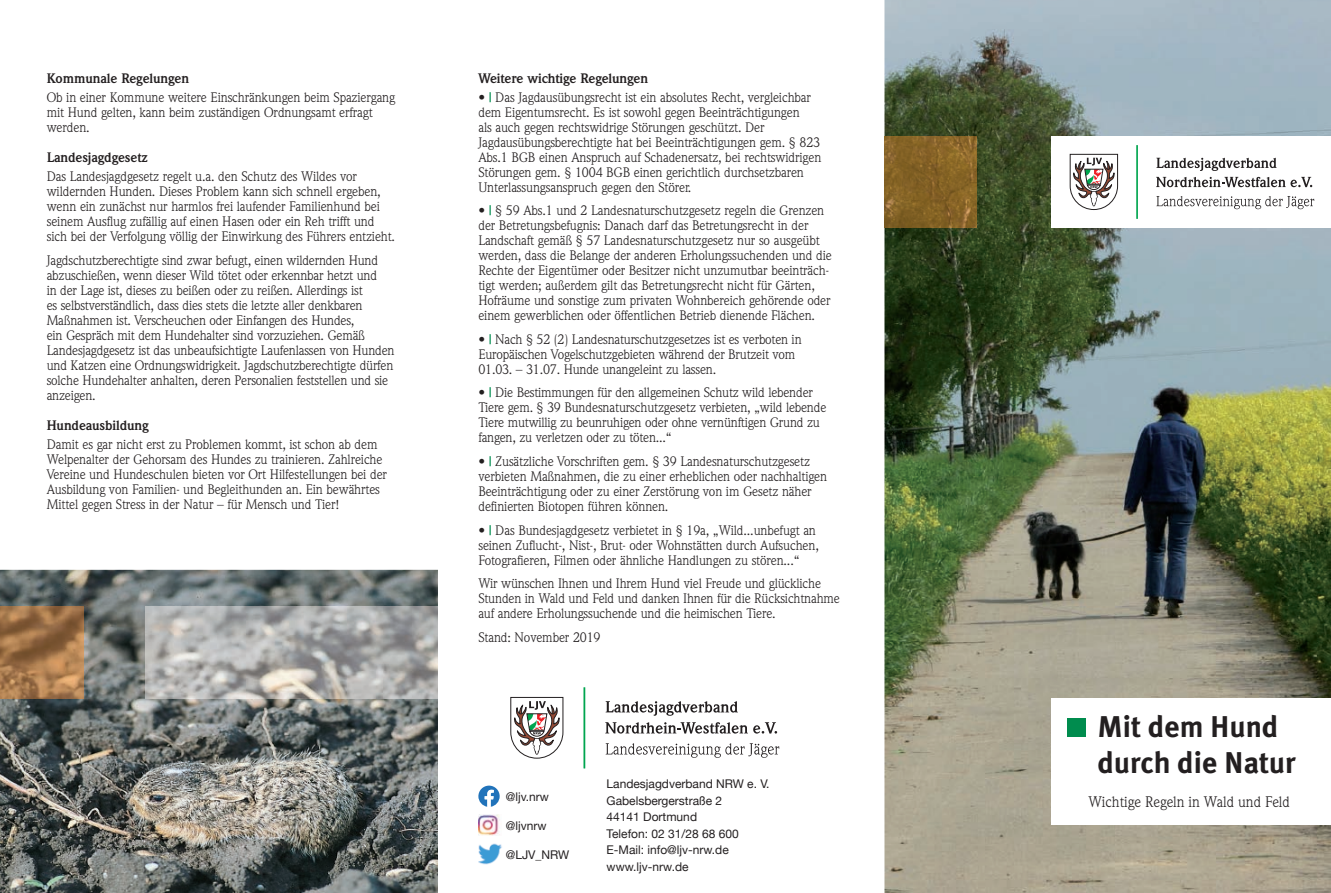
<style>
.page{position:relative;width:1331px;height:893px;background:#fff}
.page>*{position:absolute;margin:0;border:0;box-sizing:border-box;transform-origin:0 0}
.t1{font:700 30px/36px "Meta Plus";color:#231f20}
.t2{font:15px "Weidemann";color:#231f20}
.t3{font:13.5px/15px "Weidemann";letter-spacing:-.01em;color:#231f20}
.t4{font:700 13.5px "Weidemann";letter-spacing:-.01em;color:#231f20}
.t5{font:12px/16.5px "Helvetica Neue";color:#231f20}
.s1{font-weight:700;color:#008c4e}
</style>
<div class="page">
<img style="left:884px;top:0;width:447px;height:893px">
<img style="left:0;top:570px;width:438px;height:323px">
<div style="left:1052px;top:698px;width:279px;height:127px;background:#fff"></div>
<div style="left:1068px;top:718px;width:18px;height:19px;background:#008c4e"></div>
<div style="left:1052px;top:136px;width:279px;height:92px;background:#fff"></div>
<img style="left:884px;top:136px;width:92px;height:92px">
<img style="left:146px;top:607px;width:292px;height:91px">
<img style="left:0;top:607px;width:83px;height:91px">
<hr style="left:1136px;top:145px;width:2px;height:74px;background:#00a54f">
<svg style="left:1156px;top:196px;width:158px;height:13px"></svg>
<svg style="left:1156px;top:177px;width:156px;height:10px"></svg>
<svg style="left:1156px;top:158px;width:121px;height:13px"></svg>
<svg style="left:1070px;top:154px;width:48px;height:56px"></svg>
<hr style="left:583px;top:687px;width:2px;height:81px;background:#00a54f">
<svg style="left:606px;top:743px;width:173px;height:15px"></svg>
<svg style="left:605px;top:722px;width:172px;height:12px"></svg>
<svg style="left:606px;top:701px;width:132px;height:15px"></svg>
<svg style="left:510px;top:697px;width:53px;height:62px"></svg>
<svg style="left:478px;top:786px;width:22px;height:21px"></svg>
<img style="left:478px;top:814px;width:22px;height:22px">
<img style="left:478px;top:843px;width:24px;height:22px">
<p class="t4" style="left:47px;top:70px;width:144px">Kommunale Regelungen</p>
<p class="t3" style="left:47px;top:90px;width:350px">Ob in einer Kommune weitere Einschränkungen beim Spaziergang mit Hund gelten, kann beim zuständigen Ordnungsamt erfragt werden.</p>
<p class="t4" style="left:47px;top:149px;width:102px">Landesjagdgesetz</p>
<p class="t3" style="left:47px;top:169px;width:350px">Das Landesjagdgesetz regelt u.a. den Schutz des Wildes vor wildernden Hunden. Dieses Problem kann sich schnell ergeben, wenn ein zunächst nur harmlos frei laufender Familienhund bei seinem Ausflug zufällig auf einen Hasen oder ein Reh trifft und sich bei der Verfolgung völlig der Einwirkung des Führers entzieht.</p>
<p class="t3" style="left:47px;top:252px;width:349px">Jagdschutzberechtigte sind zwar befugt, einen wildernden Hund abzuschießen, wenn dieser Wild tötet oder erkennbar hetzt und<br>in der Lage ist, dieses zu beißen oder zu reißen. Allerdings ist<br>es selbstverständlich, dass dies stets die letzte aller denkbaren Maßnahmen ist. Verscheuchen oder Einfangen des Hundes,<br>ein Gespräch mit dem Hundehalter sind vorzuziehen. Gemäß Landesjagdgesetz ist das unbeaufsichtigte Laufenlassen von Hunden und Katzen eine Ordnungswidrigkeit. Jagdschutzberechtigte dürfen solche Hundehalter anhalten, deren Personalien feststellen und sie anzeigen.</p>
<p class="t4" style="left:47px;top:417px;width:103px">Hundeausbildung</p>
<p class="t3" style="left:47px;top:436px;width:342px">Damit es gar nicht erst zu Problemen kommt, ist schon ab dem Welpenalter der Gehorsam des Hundes zu trainieren. Zahlreiche Vereine und Hundeschulen bieten vor Ort Hilfestellungen bei der Ausbildung von Familien- und Begleithunden an. Ein bewährtes Mittel gegen Stress in der Natur – für Mensch und Tier!</p>
<p class="t4" style="left:478px;top:70px;width:171px">Weitere wichtige Regelungen</p>
<p class="t3" style="left:478px;top:90px;width:344px">• <span class="s1">|</span> Das Jagdausübungsrecht ist ein absolutes Recht, vergleichbar dem Eigentumsrecht. Es ist sowohl gegen Beeinträchtigungen<br>als auch gegen rechtswidrige Störungen geschützt. Der Jagdausübungsberechtigte hat bei Beeinträchtigungen gem. § 823<br>Abs.1 BGB einen Anspruch auf Schadenersatz, bei rechtswidrigen Störungen gem. § 1004 BGB einen gerichtlich durchsetzbaren Unterlassungsanspruch gegen den Störer.</p>
<p class="t3" style="left:478px;top:203px;width:355px">• <span class="s1">|</span> § 59 Abs.1 und 2 Landesnaturschutzgesetz regeln die Grenzen der Betretungsbefugnis: Danach darf das Betretungsrecht in der Landschaft gemäß § 57 Landesnaturschutzgesetz nur so ausgeübt werden, dass die Belange der anderen Erholungssuchenden und die Rechte der Eigentümer oder Besitzer nicht unzumutbar beeinträch&shy;tigt werden; außerdem gilt das Betretungsrecht nicht für Gärten, Hofräume und sonstige zum privaten Wohnbereich gehörende oder einem gewerblichen oder öffentlichen Betrieb dienende Flächen.</p>
<p class="t3" style="left:478px;top:332px;width:325px">• <span class="s1">|</span> Nach § 52 (2) Landesnaturschutzgesetzes ist es verboten in<br>Europäischen Vogelschutzgebieten während der Brutzeit vom<br>01.03. – 31.07. Hunde unangeleint zu lassen.</p>
<p class="t3" style="left:478px;top:385px;width:349px">• <span class="s1">|</span> Die Bestimmungen für den allgemeinen Schutz wild lebender Tiere gem. § 39 Bundesnaturschutzgesetz verbieten, „wild lebende Tiere mutwillig zu beunruhigen oder ohne vernünftigen Grund zu fangen, zu verletzen oder zu töten...“</p>
<p class="t3" style="left:478px;top:454px;width:350px">• <span class="s1">|</span> Zusätzliche Vorschriften gem. § 39 Landesnaturschutzgesetz verbieten Maßnahmen, die zu einer erheblichen oder nachhaltigen Beeinträchtigung oder zu einer Zerstörung von im Gesetz näher definierten Biotopen führen können.</p>
<p class="t3" style="left:478px;top:522px;width:342px">• <span class="s1">|</span> Das Bundesjagdgesetz verbietet in § 19a, „Wild...unbefugt an seinen Zuflucht-, Nist-, Brut- oder Wohnstätten durch Aufsuchen,<br>Fotografieren, Filmen oder ähnliche Handlungen zu stören...“</p>
<p class="t3" style="left:478px;top:576px;width:363px">Wir wünschen Ihnen und Ihrem Hund viel Freude und glückliche<br>Stunden in Wald und Feld und danken Ihnen für die Rücksichtnahme auf andere Erholungssuchende und die heimischen Tiere.</p>
<p class="t3" style="left:478px;top:629px;width:124px">Stand: November 2019</p>
<p class="t5" style="left:506px;top:789px;width:45px">@ljv.nrw</p>
<p class="t5" style="left:506px;top:818px;width:42px">@ljvnrw</p>
<p class="t5" style="left:506px;top:847px;width:65px">@LJV_NRW</p>
<p class="t5" style="left:607px;top:776px;width:164px">Landesjagdverband NRW e. V.<br>Gabelsbergerstraße 2<br>44141 Dortmund<br>Telefon: 02 31/28 68 600<br>E-Mail: info@ljv-nrw.de www.ljv-nrw.de</p>
<h1 class="t1" style="left:1097px;top:708px;width:200px">Mit dem Hund durch die Natur</h1>
<p class="t2" style="left:1089px;top:793px;width:203px">Wichtige Regeln in Wald und Feld</p>
</div>
